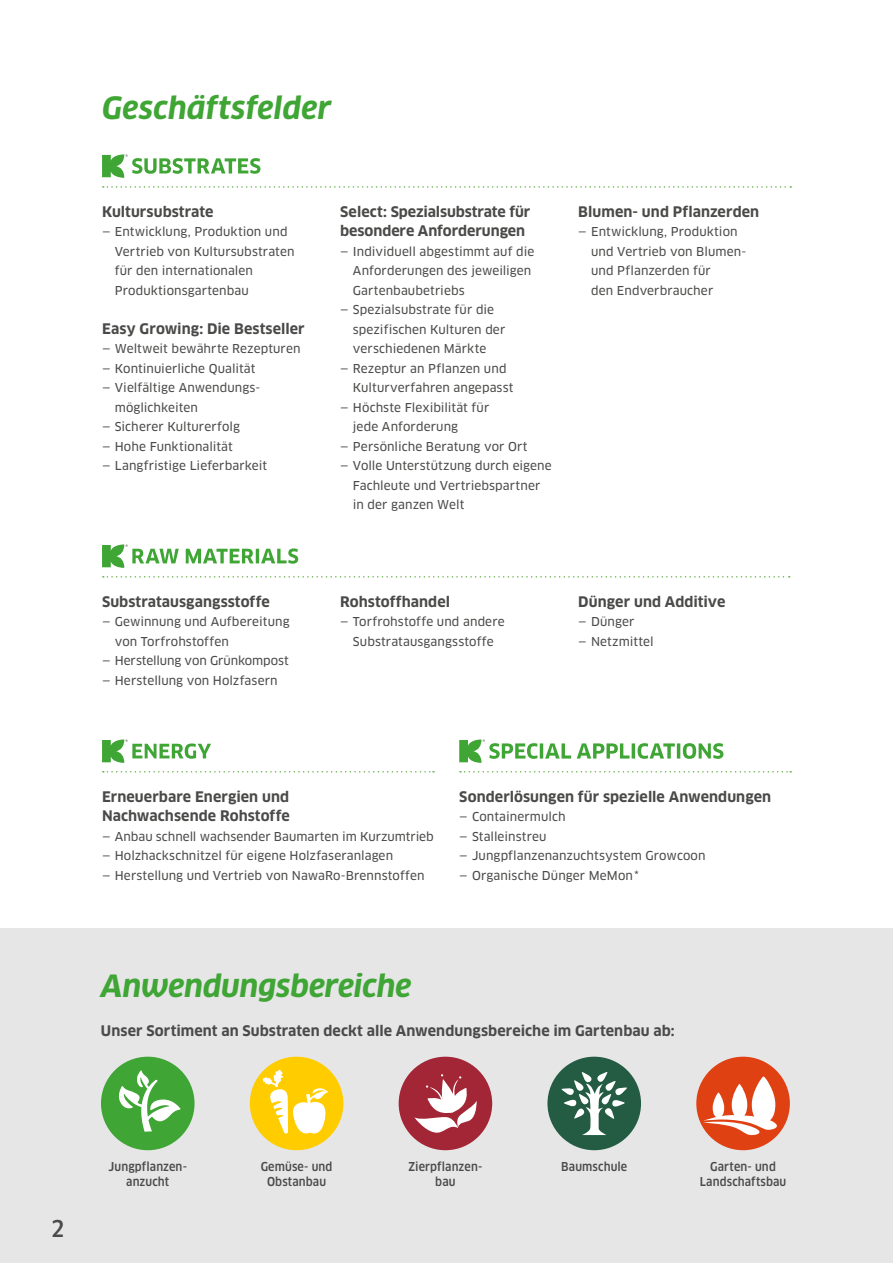
<style>
.page{position:relative;width:893px;height:1263px;background:#fff}
.page>*{position:absolute;margin:0;border:0;box-sizing:border-box;transform-origin:0 0}
.t1{font:italic 700 30px "Clan OT";color:#3fa535}
.t2{font:500 22.5px "Clan Offc Narr";color:#4a4a49}
.t3{font:700 14.25px/19.5px "Clan OT";letter-spacing:.005em;color:#4a4a49}
.t4{font:12px/19.5px "Clan OT News";letter-spacing:.005em;color:#4a4a49}
.t5{font:500 12px/15px "Clan OT Narr";letter-spacing:.01em;color:#4a4a49;text-align:center}
</style>
<div class="page">
<div style="left:0;top:929px;width:893px;height:334px;background:#e6e6e7"></div>
<div style="left:547px;top:1057px;width:94px;height:93px;background:#235b43;border-radius:50%"></div>
<svg style="left:561px;top:1072px;width:66px;height:63px"></svg>
<div style="left:101px;top:1057px;width:94px;height:93px;background:#3fa535;border-radius:50%"></div>
<svg style="left:119px;top:1070px;width:61px;height:62px"></svg>
<div style="left:250px;top:1057px;width:93px;height:93px;background:#fc0;border-radius:50%"></div>
<svg style="left:261px;top:1067px;width:69px;height:69px"></svg>
<div style="left:399px;top:1057px;width:93px;height:93px;background:#a32636;border-radius:50%"></div>
<svg style="left:414px;top:1074px;width:63px;height:59px"></svg>
<div style="left:696px;top:1057px;width:94px;height:93px;background:#df4113;border-radius:50%"></div>
<svg style="left:703px;top:1076px;width:80px;height:60px"></svg>
<svg style="left:102px;top:154px;width:158px;height:24px"></svg>
<svg style="left:459px;top:739px;width:264px;height:24px"></svg>
<svg style="left:102px;top:739px;width:109px;height:24px"></svg>
<svg style="left:103px;top:771px;width:331px;height:1px"></svg>
<svg style="left:460px;top:771px;width:331px;height:1px"></svg>
<svg style="left:103px;top:186px;width:688px;height:2px"></svg>
<svg style="left:102px;top:544px;width:196px;height:24px"></svg>
<svg style="left:103px;top:576px;width:687px;height:2px"></svg>
<h1 class="t1" style="left:102px;top:91px;width:231px">Geschäftsfelder</h1>
<p class="t3" style="left:102px;top:202px;width:113px">Kultursubstrate</p>
<p class="t4" style="left:115px;top:222px;width:181px;text-indent:-13px">— Entwicklung, Produktion und<br>Vertrieb von Kultursubstraten für den internationalen<br>Produktionsgartenbau</p>
<p class="t3" style="left:102px;top:319px;width:204px">Easy Growing: Die Bestseller</p>
<p class="t4" style="left:102px;top:339px;width:200px">— Weltweit bewährte Rezepturen</p>
<p class="t4" style="left:102px;top:359px;width:155px">— Kontinuierliche Qualität</p>
<p class="t4" style="left:115px;top:378px;width:147px;text-indent:-13px">— Vielfältige Anwendungs&shy;möglichkeiten</p>
<p class="t4" style="left:102px;top:417px;width:139px">— Sicherer Kulturerfolg</p>
<p class="t4" style="left:102px;top:437px;width:132px">— Hohe Funktionalität</p>
<p class="t4" style="left:102px;top:456px;width:167px">— Langfristige Lieferbarkeit</p>
<p class="t3" style="left:102px;top:592px;width:169px">Substratausgangsstoffe</p>
<p class="t4" style="left:115px;top:612px;width:176px;text-indent:-13px">— Gewinnung und Aufbereitung von Torfrohstoffen</p>
<p class="t4" style="left:102px;top:651px;width:188px">— Herstellung von Grünkompost</p>
<p class="t4" style="left:102px;top:671px;width:177px">— Herstellung von Holzfasern</p>
<p class="t3" style="left:340px;top:202px;width:192px">Select: Spezialsubstrate für besondere Anforderungen</p>
<p class="t4" style="left:353px;top:242px;width:183px;text-indent:-13px">— Individuell abgestimmt auf die<br>Anforderungen des jeweiligen<br>Gartenbaubetriebs</p>
<p class="t4" style="left:353px;top:300px;width:154px;text-indent:-13px">— Spezialsubstrate für die spezifischen Kulturen der verschiedenen Märkte</p>
<p class="t4" style="left:353px;top:359px;width:162px;text-indent:-13px">— Rezeptur an Pflanzen und<br>Kulturverfahren angepasst</p>
<p class="t4" style="left:353px;top:398px;width:138px;text-indent:-13px">— Höchste Flexibilität für jede Anforderung</p>
<p class="t4" style="left:340px;top:437px;width:189px">— Persönliche Beratung vor Ort</p>
<p class="t4" style="left:353px;top:456px;width:200px;text-indent:-13px">— Volle Unterstützung durch eigene<br>Fachleute und Vertriebspartner in der ganzen Welt</p>
<p class="t3" style="left:578px;top:202px;width:182px">Blumen- und Pflanzerden</p>
<p class="t4" style="left:591px;top:222px;width:155px;text-indent:-13px">— Entwicklung, Produktion und Vertrieb von Blumen&shy;und Pflanzerden für<br>den Endverbraucher</p>
<p class="t3" style="left:340px;top:592px;width:111px">Rohstoffhandel</p>
<p class="t4" style="left:340px;top:612px;width:166px;text-align:center">— Torfrohstoffe und andere<br>Substratausgangsstoffe</p>
<p class="t3" style="left:578px;top:592px;width:149px">Dünger und Additive</p>
<p class="t4" style="left:578px;top:612px;width:58px">— Dünger</p>
<p class="t4" style="left:578px;top:632px;width:77px">— Netzmittel</p>
<p class="t3" style="left:102px;top:787px;width:189px">Erneuerbare Energien und<br>Nachwachsende Rohstoffe</p>
<p class="t4" style="left:102px;top:827px;width:333px">— Anbau schnell wachsender Baumarten im Kurzumtrieb</p>
<p class="t4" style="left:102px;top:846px;width:293px">— Holzhackschnitzel für eigene Holzfaseranlagen</p>
<p class="t4" style="left:102px;top:866px;width:324px">— Herstellung und Vertrieb von NawaRo--Brennstoffen</p>
<p class="t3" style="left:459px;top:787px;width:313px">Sonderlösungen für spezielle Anwendungen</p>
<p class="t4" style="left:459px;top:807px;width:108px">— Containermulch</p>
<p class="t4" style="left:459px;top:827px;width:89px">— Stalleinstreu</p>
<p class="t4" style="left:459px;top:846px;width:248px">— Jungpflanzenanzuchtsystem Growcoon</p>
<p class="t4" style="left:459px;top:866px;width:181px">— Organische Dünger MeMon*</p>
<h1 class="t1" style="left:101px;top:968px;width:312px">Anwendungsbereiche</h1>
<p class="t3" style="left:101px;top:1021px;width:575px">Unser Sortiment an Substraten deckt alle Anwendungsbereiche im Gartenbau ab:</p>
<h2 class="t2" style="left:51px;top:1217px;width:15px">2</h2>
<p class="t5" style="left:261px;top:1159px;width:73px">Gemüse- und<br>Obstanbau</p>
<p class="t5" style="left:408px;top:1159px;width:75px">Zierpflanzen&shy;bau</p>
<p class="t5" style="left:700px;top:1159px;width:88px">Garten- und<br>Landschaftsbau</p>
<p class="t5" style="left:108px;top:1159px;width:80px">Jungpflanzen-</p>
<p class="t5" style="left:561px;top:1159px;width:68px">Baumschule</p>
<p class="t5" style="left:126px;top:1174px;width:44px">anzucht</p>
</div>
